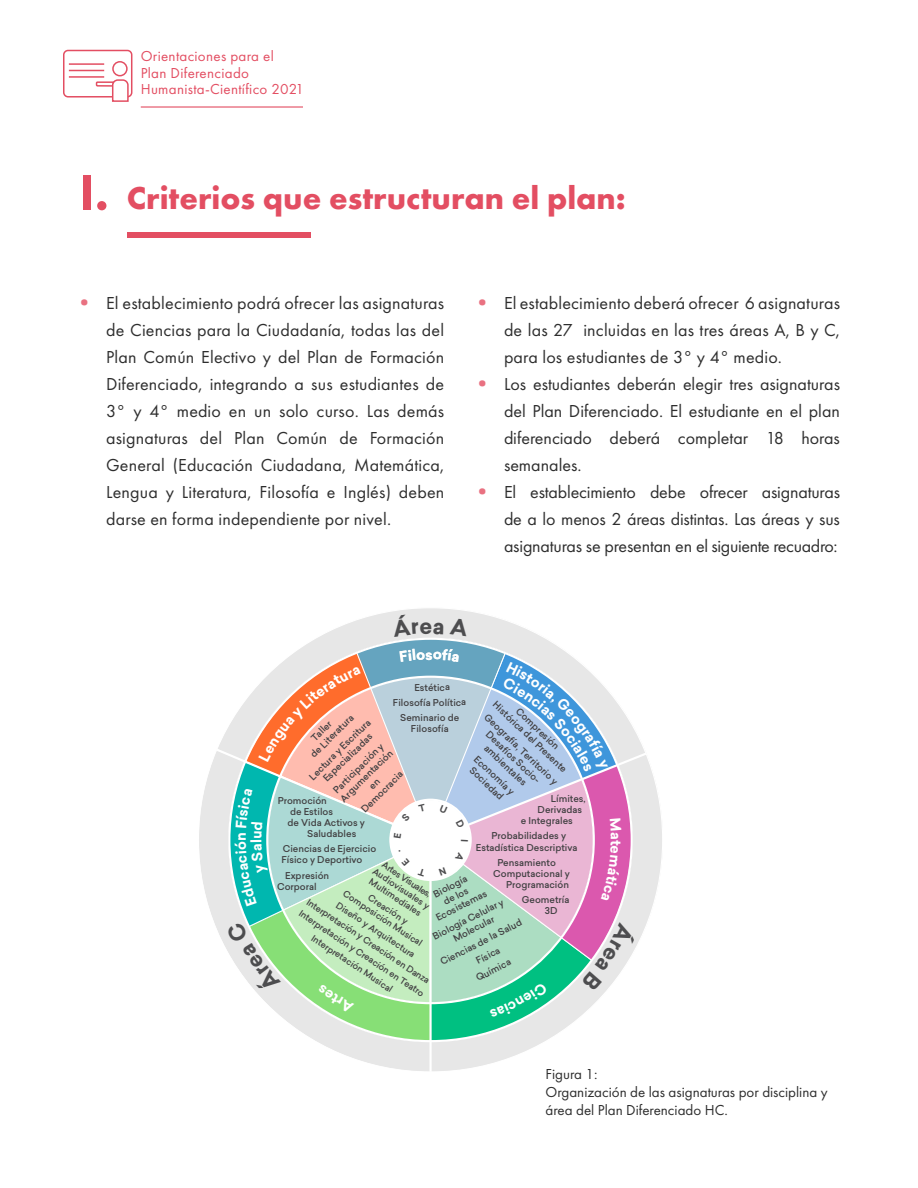
<style>
.page{position:relative;width:918px;height:1188px;background:#fff}
.page>*{position:absolute;margin:0;border:0;box-sizing:border-box;transform-origin:0 0}
.t1{font:700 33px "Futura PT";color:#e34e62}
.t2{font:18px/27px "Futura PT";color:#2e2e2e;text-align:justify}
.t3{font:15px/18px "Futura PT";color:#2e2e2e}
.t4{font:15px/16.5px "Futura PT";letter-spacing:.02em;color:#e34e62}
.t5{font:700 14.1px "Sailec";color:#fff}
.t6{font:500 9.3px/11.1px "Sailec";color:#414042;text-align:center}
.t7{font:500 8.85px/10.6px "Sailec";color:#414042;text-align:center}
.s1{font-weight:800;font-size:51px}
.s2{font-family:"Conduit ITC Std";font-size:21px;color:#e97181}
</style>
<div class="page">
<hr style="left:141px;top:106px;width:162px;height:2px;background:#e34e62">
<svg style="left:63px;top:49px;width:70px;height:53px"></svg>
<svg style="left:200px;top:609px;width:461px;height:462px"></svg>
<hr style="left:429px;top:880px;width:3px;height:192px;background:#fff">
<div style="left:127px;top:232px;width:183px;height:6px;background:#e34e62"></div>
<svg style="left:217px;top:614px;width:432px;height:427px"></svg>
<p class="t4" style="left:141px;top:48px;width:165px">Orientaciones para el<br>Plan Diferenciado<br>Humanista-Científico 2021</p>
<h1 class="t1" style="left:79px;top:177px;width:548px"><span class="s1">I.</span> Criterios que estructuran el plan:</h1>
<p class="t2" style="left:106px;top:290px;width:340px;text-indent:-27px"><span class="s2">•</span> El establecimiento podrá ofrecer las asignaturas de Ciencias para la Ciudadanía, todas las del Plan Común Electivo y del Plan de Formación Diferenciado, integrando a sus estudiantes de 3° y 4° medio en un solo curso. Las demás asignaturas del Plan Común de Formación General (Educación Ciudadana, Matemática, Lengua y Literatura, Filosofía e Inglés) deben darse en forma independiente por nivel.</p>
<p class="t2" style="left:504px;top:290px;width:338px;text-indent:-27px"><span class="s2">•</span> El establecimiento deberá ofrecer 6 asignaturas de las 27 incluidas en las tres áreas A, B y C, para los estudiantes de 3° y 4° medio.</p>
<p class="t2" style="left:504px;top:371px;width:338px;text-indent:-27px"><span class="s2">•</span> Los estudiantes deberán elegir tres asignaturas del Plan Diferenciado. El estudiante en el plan diferenciado deberá completar 18 horas semanales.</p>
<p class="t2" style="left:504px;top:479px;width:338px;text-indent:-27px"><span class="s2">•</span> El establecimiento debe ofrecer asignaturas de a lo menos 2 áreas distintas. Las áreas y sus asignaturas se presentan en el siguiente recuadro:</p>
<p class="t5" style="left:426px;top:644px;width:9px">s</p>
<p class="t6" style="left:414px;top:682px;width:37px;rotate:-1deg">Estética</p>
<p class="t6" style="left:393px;top:697px;width:75px;rotate:-1deg">Filosofía Política</p>
<p class="t6" style="left:400px;top:712px;width:61px;rotate:-1deg">Seminario de</p>
<p class="t6" style="left:411px;top:723px;width:39px;rotate:-1deg">Filosofía</p>
<p class="t6" style="left:506px;top:691px;width:100px;rotate:44deg">Compresión<br>Histórica del Presente</p>
<p class="t6" style="left:490px;top:711px;width:99px;rotate:44deg">Geografía, Territorio y<br>Desafíos Socio&shy;ambientales</p>
<p class="t6" style="left:300px;top:744px;width:58px;text-align:left;text-indent:12px;rotate:-45deg">Taller<br>de Literatura</p>
<p class="t6" style="left:307px;top:774px;width:84px;rotate:-45deg">Lectura y Escritura<br>Especializadas</p>
<p class="t6" style="left:330px;top:789px;width:71px;rotate:-45deg">Participación y<br>A rgumentación en<br>Democracia</p>
<p class="t6" style="left:480px;top:753px;width:53px;rotate:44deg">Economía y<br>Sociedad</p>
<p class="t6" style="left:551px;top:793px;width:36px">Límites,</p>
<p class="t6" style="left:538px;top:804px;width:46px">Derivadas</p>
<p class="t6" style="left:521px;top:815px;width:54px">e Integrales</p>
<p class="t6" style="left:476px;top:831px;width:103px">Probabilidades y<br>Estadística Descriptiva</p>
<p class="t6" style="left:497px;top:857px;width:60px">Pensamiento</p>
<p class="t6" style="left:493px;top:868px;width:78px">Computacional y</p>
<p class="t6" style="left:506px;top:879px;width:64px">Programación</p>
<p class="t6" style="left:545px;top:894px;width:26px;text-align:left;text-indent:-23px">Geometría<br>3D</p>
<p class="t6" style="left:278px;top:795px;width:51px">Promoción</p>
<p class="t6" style="left:290px;top:806px;width:44px">de Estilos</p>
<p class="t6" style="left:288px;top:817px;width:79px">de Vida Activos y</p>
<p class="t6" style="left:307px;top:828px;width:51px">Saludables</p>
<p class="t6" style="left:281px;top:843px;width:96px;text-align:left">Ciencias de Ejercicio<br>Físico y Deportivo</p>
<p class="t6" style="left:277px;top:870px;width:54px;text-align:left;text-indent:8px">Expresión<br>Corporal</p>
<p class="t7" style="left:382px;top:857px;width:68px;rotate:33deg">A rtes V isuales,<br>A udiovisuales y<br>M ultimediales</p>
<p class="t6" style="left:424px;top:893px;width:58px;rotate:-27deg">B iología<br>de los<br>Ecosistemas</p>
<p class="t7" style="left:352px;top:879px;width:95px;rotate:33deg">Creación y<br>Composición M usical</p>
<p class="t7" style="left:318px;top:884px;width:150px;line-height:13.6px;rotate:33deg">Diseño y A rquitectura<br>Interpretación y Creación en Danza<br>Interpretación y Creación en Teatro<br>Interpretación M usical</p>
<p class="t6" style="left:431px;top:932px;width:80px;rotate:-27deg">B iología Celular y<br>M olecular</p>
<p class="t6" style="left:438px;top:956px;width:91px;line-height:15.1px;rotate:-27deg">Ciencias de la Salud<br>Física<br>Q uímica</p>
<p class="t3" style="left:546px;top:1065px;width:284px">Figura 1:<br>Organización de las asignaturas por disciplina y área del Plan Diferenciado HC.</p>
</div>
